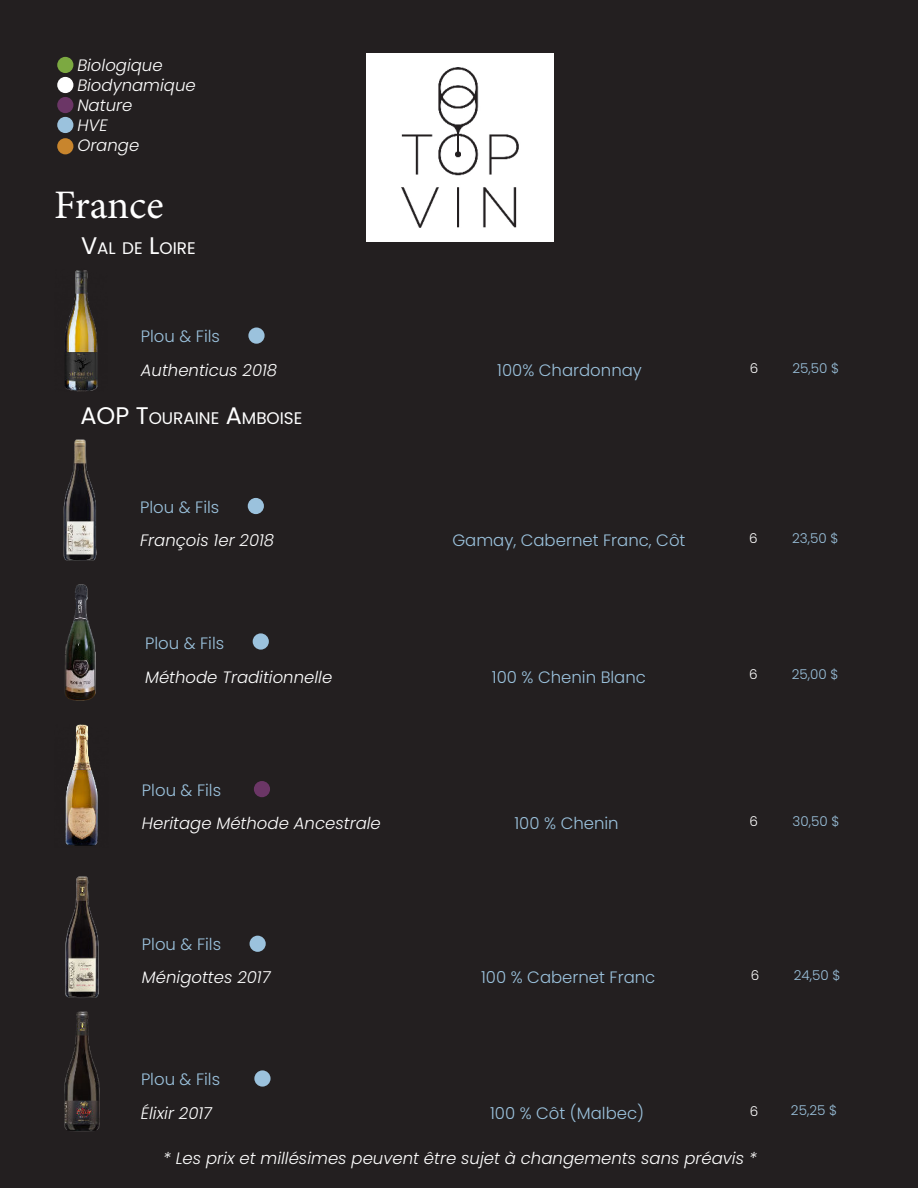
<style>
.page{position:relative;width:918px;height:1188px;background:#231f20}
.page>*{position:absolute;margin:0;border:0;box-sizing:border-box;transform-origin:0 0}
.t1{font:40.5px "Minion Pro";letter-spacing:-.005em;color:#fff}
.t2{font:16.8px "Poppins";color:#fff}
.t3{font:italic 300 16.5px/19.8px "Poppins";color:#fff}
.t4{font:300 16.5px "Poppins";color:#9bc2dd}
.t5{font:300 13.5px "Poppins";color:#9bc2dd}
.t6{font:300 13.5px "Poppins";color:#fff}
.s1{font-size:24px}
</style>
<div class="page">
<div style="left:248px;top:328px;width:17px;height:16px;background:#9bc2dd;border-radius:50%"></div>
<div style="left:248px;top:498px;width:16px;height:16px;background:#9bc2dd;border-radius:50%"></div>
<div style="left:253px;top:633px;width:16px;height:17px;background:#9bc2dd;border-radius:50%"></div>
<div style="left:250px;top:936px;width:16px;height:16px;background:#9bc2dd;border-radius:50%"></div>
<div style="left:57px;top:57px;width:16px;height:16px;background:#7ca941;border-radius:50%"></div>
<div style="left:57px;top:77px;width:16px;height:16px;background:#fff;border-radius:50%"></div>
<div style="left:57px;top:97px;width:16px;height:16px;background:#6b3666;border-radius:50%"></div>
<div style="left:57px;top:117px;width:16px;height:16px;background:#9bc2dd;border-radius:50%"></div>
<div style="left:57px;top:138px;width:16px;height:16px;background:#c8852d;border-radius:50%"></div>
<img style="left:64px;top:270px;width:34px;height:122px">
<img style="left:63px;top:439px;width:34px;height:122px">
<img style="left:65px;top:876px;width:34px;height:122px">
<img style="left:65px;top:584px;width:31px;height:117px">
<img style="left:366px;top:54px;width:187px;height:187px">
<img style="left:64px;top:1011px;width:36px;height:121px">
<div style="left:254px;top:1070px;width:17px;height:17px;background:#9bc2dd;border-radius:50%"></div>
<div style="left:254px;top:781px;width:16px;height:16px;background:#6b3666;border-radius:50%"></div>
<img style="left:65px;top:724px;width:33px;height:122px">
<p class="t3" style="left:77px;top:57px;width:120px">Biologique<br>Biodynamique<br>Nature<br>HVE<br>Orange</p>
<h1 class="t1" style="left:54px;top:190px;width:111px">France</h1>
<p class="t2" style="left:81px;top:238px;width:116px"><span class="s1">V</span>AL DE <span class="s1">L</span>OIRE</p>
<p class="t4" style="left:141px;top:327px;width:81px">Plou &amp; Fils</p>
<p class="t3" style="left:141px;top:362px;width:138px">Authenticus 2018</p>
<p class="t2" style="left:80px;top:409px;width:224px"><span class="s1">AOP T</span>OURAINE <span class="s1">A</span>MBOISE</p>
<p class="t4" style="left:140px;top:498px;width:81px">Plou &amp; Fils</p>
<p class="t3" style="left:140px;top:532px;width:136px">François 1er 2018</p>
<p class="t4" style="left:145px;top:633px;width:81px">Plou &amp; Fils</p>
<p class="t3" style="left:145px;top:669px;width:189px">Méthode Traditionnelle</p>
<p class="t4" style="left:497px;top:360px;width:146px">100% Chardonnay</p>
<p class="t6" style="left:750px;top:360px;width:10px">6</p>
<p class="t5" style="left:793px;top:360px;width:48px">25,50 $</p>
<p class="t4" style="left:452px;top:531px;width:235px">Gamay, Cabernet Franc, Côt</p>
<p class="t6" style="left:749px;top:530px;width:10px">6</p>
<p class="t5" style="left:792px;top:530px;width:48px">23,50 $</p>
<p class="t4" style="left:492px;top:667px;width:156px">100 % Chenin Blanc</p>
<p class="t6" style="left:749px;top:667px;width:10px">6</p>
<p class="t5" style="left:792px;top:667px;width:48px">25,00 $</p>
<p class="t4" style="left:142px;top:780px;width:81px">Plou &amp; Fils</p>
<p class="t3" style="left:142px;top:815px;width:240px">Heritage Méthode Ancestrale</p>
<p class="t4" style="left:515px;top:814px;width:106px">100 % Chenin</p>
<p class="t6" style="left:749px;top:814px;width:10px">6</p>
<p class="t5" style="left:793px;top:814px;width:48px">30,50 $</p>
<p class="t4" style="left:142px;top:934px;width:81px">Plou &amp; Fils</p>
<p class="t3" style="left:142px;top:969px;width:130px">Ménigottes 2017</p>
<p class="t4" style="left:481px;top:968px;width:176px">100 % Cabernet Franc</p>
<p class="t6" style="left:751px;top:967px;width:10px">6</p>
<p class="t5" style="left:794px;top:967px;width:48px">24,50 $</p>
<p class="t4" style="left:141px;top:1070px;width:81px">Plou &amp; Fils</p>
<p class="t3" style="left:141px;top:1105px;width:73px">Élixir 2017</p>
<p class="t4" style="left:490px;top:1103px;width:156px">100 % Côt (Malbec)</p>
<p class="t6" style="left:750px;top:1103px;width:10px">6</p>
<p class="t5" style="left:791px;top:1103px;width:48px">25,25 $</p>
<p class="t3" style="left:163px;top:1150px;width:595px">* Les prix et millésimes peuvent être sujet à changements sans préavis *</p>
</div>
